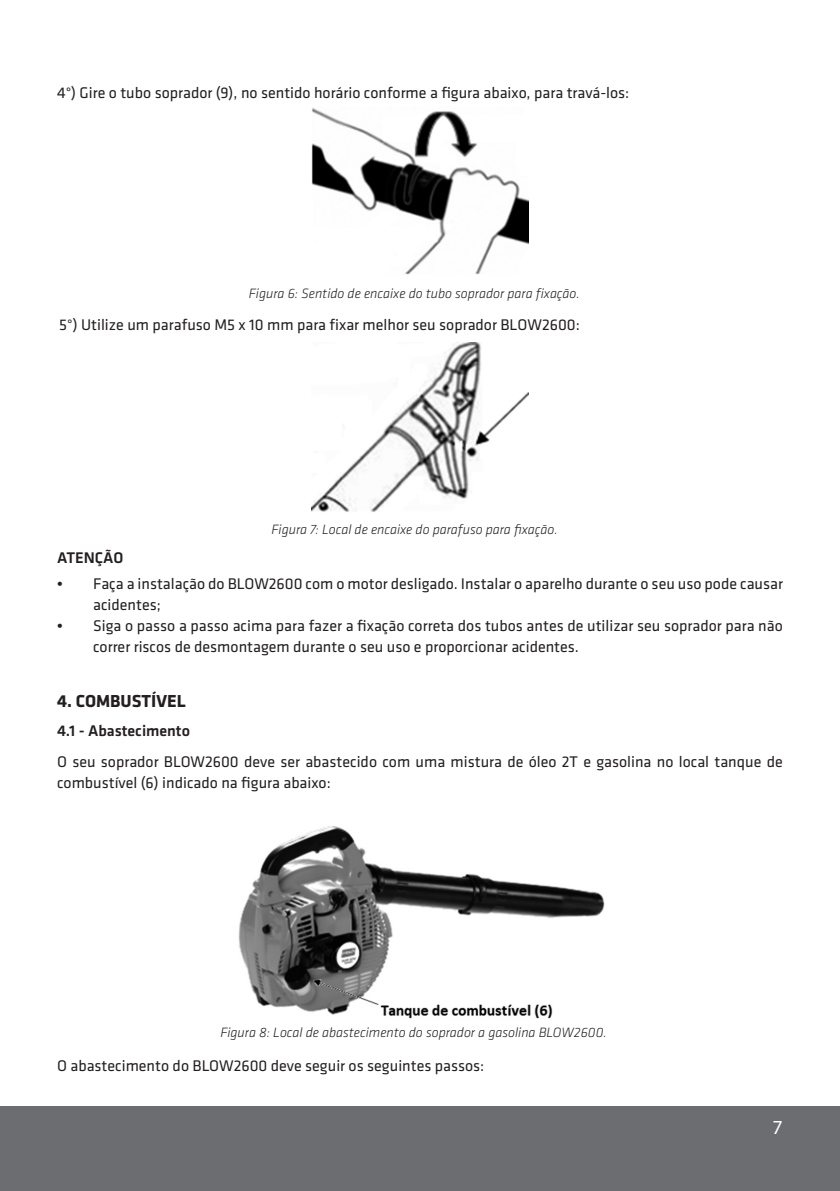
<style>
.page{position:relative;width:840px;height:1191px;background:#fff}
.page>*{position:absolute;margin:0;border:0;box-sizing:border-box;transform-origin:0 0}
.t1{font:20px "Myriad Pro";color:#fff}
.texto{font:700 18px "Klavika";color:#231f20}
.texto-2{font:16px/21px "Klavika";color:#231f20}
.texto-3{font:500 16px "Klavika";color:#231f20}
.texto-4{font:italic 300 14px "Klavika";color:#231f20}
.s1{font-family:"Klavika Basic"}
.s2{font-family:"Myriad Pro";font-size:20px}
</style>
<div class="page">
<div style="left:0;top:1106px;width:839px;height:85px;background:#6c6d70"></div>
<img style="left:311px;top:108px;width:217px;height:167px">
<img style="left:311px;top:342px;width:217px;height:170px">
<img style="left:238px;top:826px;width:367px;height:193px">
<p class="texto-2" style="left:57px;top:82px;width:573px">4°) Gire o tubo soprador (9), no sentido horário conforme a figura abaixo, para travá-los:</p>
<p class="texto-4" style="left:249px;top:285px;width:332px">Figura 6: Sentido de encaixe do tubo soprador para fixação.</p>
<p class="texto-2" style="left:59px;top:314px;width:522px">5°) Utilize um parafuso M5 x 10 <span class="s1">mm</span> para fixar melhor seu soprador BLOW2600:</p>
<p class="texto-4" style="left:271px;top:521px;width:287px">Figura 7: Local de encaixe do parafuso para fixação.</p>
<p class="texto-3" style="left:57px;top:549px;width:68px">ATENÇÃO</p>
<p class="texto-2" style="left:93px;top:573px;width:691px;text-indent:-36px"><span class="s2">•</span> Faça a instalação do BLOW2600 com o motor desligado. Instalar o aparelho durante o seu uso pode causar acidentes;</p>
<p class="texto-2" style="left:93px;top:615px;width:690px;text-indent:-36px"><span class="s2">•</span> Siga o passo a passo acima para fazer a fixação correta dos tubos antes de utilizar seu soprador para não correr riscos de desmontagem durante o seu uso e proporcionar acidentes.</p>
<p class="texto" style="left:57px;top:691px;width:130px">4. COMBUSTÍVEL</p>
<p class="texto-3" style="left:57px;top:722px;width:134px">4.1 - Abastecimento</p>
<p class="texto-2" style="left:57px;top:751px;width:726px">O seu soprador BLOW2600 deve ser abastecido com uma mistura de óleo 2T e gasolina no local tanque de combustível (6) indicado na figura abaixo:</p>
<p class="texto-4" style="left:220px;top:1024px;width:388px">Figura 8: Local de abastecimento do soprador a gasolina BLOW2600.</p>
<p class="texto-2" style="left:57px;top:1056px;width:428px">O abastecimento do BLOW2600 deve seguir os seguintes passos:</p>
<p class="t1" style="left:772px;top:1115px;width:12px">7</p>
</div>
